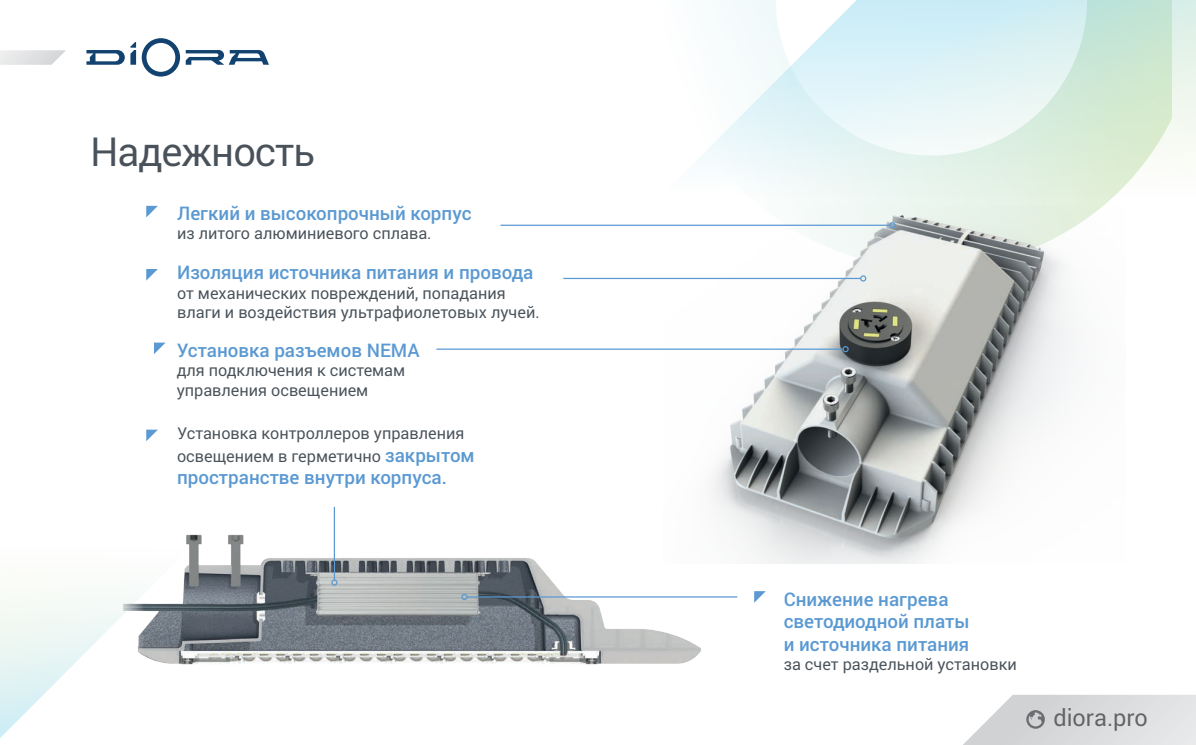
<style>
.page{position:relative;width:1196px;height:745px;background:#fff}
.page>*{position:absolute;margin:0;border:0;box-sizing:border-box;transform-origin:0 0}
.t1{font:40px "Roboto";letter-spacing:-.025em;color:#49525a}
.t2{font:23.5px "Roboto";color:#636366}
.t3{font:500 18.75px/22.5px "Roboto";color:#5b99d2}
.t4{font:16.25px/19.5px "Roboto";color:#49525a}
.s1{font-weight:500;font-size:18.75px;color:#5b99d2}
</style>
<div class="page">
<svg style="left:964px;top:695px;width:232px;height:49px;background:#dcddde"></svg>
<svg style="left:142px;top:38px;width:38px;height:38px"></svg>
<svg style="left:86px;top:42px;width:50px;height:23px"></svg>
<svg style="left:186px;top:50px;width:83px;height:15px"></svg>
<svg style="left:0;top:50px;width:66px;height:15px"></svg>
<svg style="left:596px;top:198px;width:516px;height:82px"></svg>
<svg style="left:698px;top:0;width:498px;height:198px"></svg>
<svg style="left:0;top:600px;width:124px;height:138px"></svg>
<img style="left:663px;top:206px;width:449px;height:357px">
<img style="left:124px;top:510px;width:585px;height:155px">
<svg style="left:146px;top:206px;width:12px;height:11px"></svg>
<svg style="left:146px;top:269px;width:12px;height:11px"></svg>
<svg style="left:146px;top:429px;width:12px;height:12px"></svg>
<svg style="left:754px;top:591px;width:12px;height:11px"></svg>
<hr style="left:334px;top:506px;width:1px;height:73px;background:#5b99d2">
<div style="left:331px;top:579px;width:7px;height:6px;border:1px solid #5b99d2;border-radius:50%"></div>
<hr style="left:467px;top:596px;width:270px;height:1px;background:#5b99d2">
<div style="left:461px;top:593px;width:7px;height:6px;border:1px solid #5b99d2;border-radius:50%"></div>
<hr style="left:563px;top:278px;width:298px;height:1px;background:#5b99d2">
<svg style="left:860px;top:275px;width:6px;height:6px"></svg>
<hr style="left:436px;top:348px;width:407px;height:1px;background:#5b99d2">
<div style="left:842px;top:346px;width:7px;height:6px;border:1px solid #5b99d2;border-radius:50%"></div>
<hr style="left:500px;top:224px;width:390px;height:2px;background:#5b99d2">
<div style="left:889px;top:222px;width:7px;height:6px;border:1px solid #5b99d2;border-radius:50%"></div>
<svg style="left:154px;top:342px;width:12px;height:12px"></svg>
<h1 class="t1" style="left:90px;top:124px;width:227px">Надежность</h1>
<p class="t3" style="left:177px;top:201px;width:296px">Легкий и высокопрочный корпус</p>
<p class="t4" style="left:177px;top:223px;width:256px">из литого алюминиевого сплава.</p>
<p class="t3" style="left:177px;top:260px;width:358px">Изоляция источника питания и провода</p>
<p class="t4" style="left:177px;top:282px;width:364px">от механических повреждений, попадания влаги и воздействия ультрафиолетовых лучей.</p>
<p class="t3" style="left:177px;top:338px;width:245px">Установка разъемов NEMA</p>
<p class="t4" style="left:177px;top:360px;width:230px">для подключения к системам управления освещением</p>
<p class="t4" style="left:177px;top:421px;width:299px;line-height:22.5px">Установка контроллеров управления освещением в герметично <span class="s1">закрытом</span></p>
<p class="t3" style="left:177px;top:465px;width:271px">пространстве внутри корпуса.</p>
<p class="t3" style="left:784px;top:586px;width:187px">Снижение нагрева светодиодной платы и источника питания</p>
<p class="t4" style="left:784px;top:653px;width:235px">за счет раздельной установки</p>
<h2 class="t2" style="left:1053px;top:700px;width:96px">diora.pro</h2>
</div>
